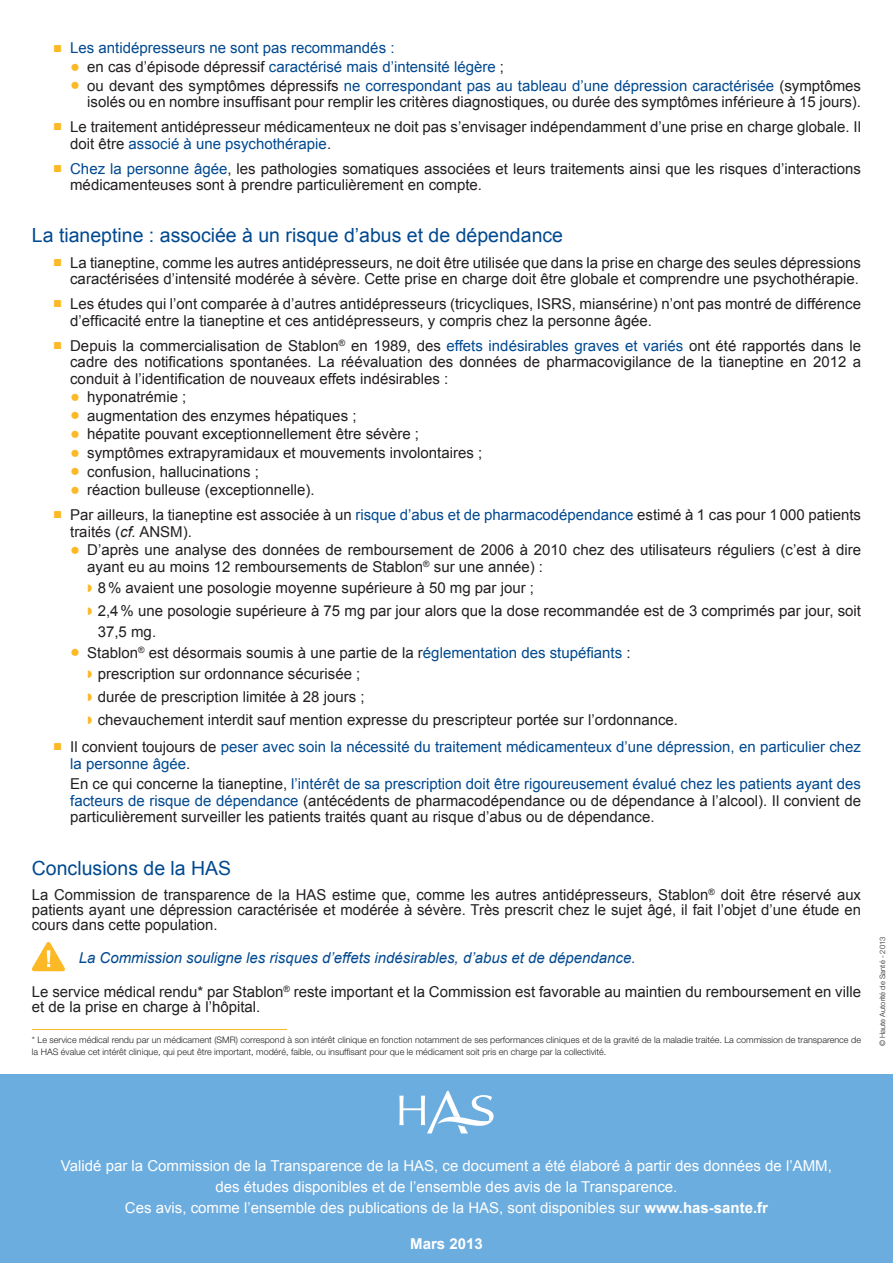
<style>
.page{position:relative;width:893px;height:1263px;background:#fff}
.page>*{position:absolute;margin:0;border:0;box-sizing:border-box;transform-origin:0 0}
.titre{font:19.5px "Arial";color:#014990}
.puce_carré_7409_C{font:15px/16.5px "Arial";color:#231f20}
.puce_ronde_7409_C{font:15px/16.5px "Arial";color:#231f20;text-align:right}
.texte_courant{font:15px/15px "Arial";color:#231f20;text-align:justify}
.puce_demi-lune_7409{font:15px/21px "Arial";color:#231f20}
.texte_courant_après{font:15px/16.5px "Arial";color:#231f20;text-align:justify}
.titre-2{font:15px "Arial";color:#fff}
.puce_carré_7409_C-2{font:15px/16.5px "Arial";color:#014990}
.texte_courant-2{font:italic 15px "Arial";color:#014990}
.puce_ronde_7409_C-2{font:15px "Arial";color:#014990}
.titre-3{font:700 15px "Arial";color:#fff}
.glossaire{font:300 9px/12px "Helvetica Neue LT Std";color:#231f20}
.titre-4{font:300 7.5px "Helvetica Neue LT Std";color:#231f20}
.s1{color:#fcb825}
.s2{font-size:16.5px;color:#fcb825}
.s3{color:#231f20}
.s4{color:#014990}
.s5{font-style:italic}
.s6{font-weight:700}
</style>
<div class="page">
<div style="left:0;top:1075px;width:893px;height:188px;background:#6caddf"></div>
<svg style="left:399px;top:1091px;width:95px;height:42px"></svg>
<hr style="left:32px;top:1029px;width:255px;height:1px;background:#fcb825">
<svg style="left:32px;top:942px;width:33px;height:29px"></svg>
<p class="puce_carré_7409_C-2" style="left:53px;top:40px;width:343px"><span class="s1">■</span> Les antidépresseurs ne sont pas recommandés :</p>
<p class="puce_ronde_7409_C-2" style="left:70px;top:57px;width:435px"><span class="s2">●</span> <span class="s3">en cas d’épisode dépressif</span> caractérisé mais d’intensité légère <span class="s3">;</span></p>
<p class="puce_ronde_7409_C" style="left:70px;top:77px;width:792px"><span class="s2">●</span> ou devant des symptômes dépressifs <span class="s4">ne correspondant pas au tableau d’une dépression caractérisée</span> (symptômes isolés ou en nombre insuffisant pour remplir les critères diagnostiques, ou durée des symptômes inférieure à 15 jours).</p>
<p class="puce_carré_7409_C" style="left:70px;top:119px;width:792px;text-indent:-17px"><span class="s1">■</span> Le traitement antidépresseur médicamenteux ne doit pas s’envisager indépendamment d’une prise en charge globale. Il doit être <span class="s4">associé à une psychothérapie</span>.</p>
<p class="puce_carré_7409_C" style="left:70px;top:160px;width:792px;text-indent:-17px"><span class="s1">■</span> <span class="s4">Chez la personne âgée</span>, les pathologies somatiques associées et leurs traitements ainsi que les risques d’interactions médicamenteuses sont à prendre particulièrement en compte.</p>
<p class="titre" style="left:32px;top:223px;width:533px">La tianeptine : associée à un risque d’abus et de dépendance</p>
<p class="puce_carré_7409_C" style="left:53px;top:254px;width:809px;text-align:right"><span class="s1">■</span> La tianeptine, comme les autres antidépresseurs, ne doit être utilisée que dans la prise en charge des seules dépressions caractérisées d’intensité modérée à sévère. Cette prise en charge doit être globale et comprendre une psychothérapie.</p>
<p class="puce_carré_7409_C" style="left:70px;top:296px;width:792px;text-indent:-17px"><span class="s1">■</span> Les études qui l’ont comparée à d’autres antidépresseurs (tricycliques, ISRS, miansérine) n’ont pas montré de différence d’efficacité entre la tianeptine et ces antidépresseurs, y compris chez la personne âgée.</p>
<p class="puce_carré_7409_C" style="left:70px;top:337px;width:792px;text-align:justify;text-indent:-17px"><span class="s1">■</span> Depuis la commercialisation de Stablon<sup>®</sup> en 1989, des <span class="s4">effets indésirables graves et variés</span> ont été rapportés dans le cadre des notifications spontanées. La réévaluation des données de pharmacovigilance de la tianeptine en 2012 a conduit à l’identification de nouveaux effets indésirables :</p>
<p class="puce_ronde_7409_C" style="left:70px;top:389px;width:118px"><span class="s2">●</span> hyponatrémie ;</p>
<p class="puce_ronde_7409_C" style="left:70px;top:407px;width:288px"><span class="s2">●</span> augmentation des enzymes hépatiques ;</p>
<p class="puce_ronde_7409_C" style="left:70px;top:426px;width:350px"><span class="s2">●</span> hépatite pouvant exceptionnellement être sévère ;</p>
<p class="puce_ronde_7409_C" style="left:70px;top:445px;width:414px"><span class="s2">●</span> symptômes extrapyramidaux et mouvements involontaires ;</p>
<p class="puce_ronde_7409_C" style="left:70px;top:463px;width:190px"><span class="s2">●</span> confusion, hallucinations ;</p>
<p class="puce_ronde_7409_C" style="left:70px;top:482px;width:246px"><span class="s2">●</span> réaction bulleuse (exceptionnelle).</p>
<p class="puce_carré_7409_C" style="left:70px;top:507px;width:792px;text-indent:-17px"><span class="s1">■</span> Par ailleurs, la tianeptine est associée à un <span class="s4">risque d’abus et de pharmacodépendance</span> estimé à 1 cas pour 1000 patients traités (<span class="s5">cf.</span> ANSM).</p>
<p class="puce_ronde_7409_C" style="left:87px;top:542px;width:775px;text-align:left;text-indent:-17px"><span class="s2">●</span> D’après une analyse des données de remboursement de 2006 à 2010 chez des utilisateurs réguliers (c’est à dire ayant eu au moins 12 remboursements de Stablon<sup>®</sup> sur une année) :</p>
<p class="puce_demi-lune_7409" style="left:98px;top:577px;width:438px">8% avaient une posologie moyenne supérieure à 50 mg par jour ;</p>
<p class="puce_demi-lune_7409" style="left:98px;top:600px;width:765px">2,4% une posologie supérieure à 75 mg par jour alors que la dose recommandée est de 3 comprimés par jour, soit<br>37,5 mg.</p>
<p class="puce_ronde_7409_C" style="left:70px;top:644px;width:562px"><span class="s2">●</span> Stablon<sup>®</sup> est désormais soumis à une partie de la r<span class="s4">églementation des stupéfiants</span> :</p>
<p class="puce_demi-lune_7409" style="left:98px;top:663px;width:264px">prescription sur ordonnance sécurisée ;</p>
<p class="puce_demi-lune_7409" style="left:98px;top:686px;width:268px">durée de prescription limitée à 28 jours ;</p>
<p class="puce_demi-lune_7409" style="left:98px;top:709px;width:582px">chevauchement interdit sauf mention expresse du prescripteur portée sur l’ordonnance.</p>
<p class="puce_carré_7409_C-2" style="left:70px;top:739px;width:792px;text-indent:-17px"><span class="s1">■</span> <span class="s3">Il convient toujours de</span> peser avec soin la nécessité du traitement médicamenteux d’une dépression, en particulier chez la personne âgée<span class="s3">.</span></p>
<p class="texte_courant_après" style="left:70px;top:776px;width:792px">En ce qui concerne la tianeptine, <span class="s4">l’intérêt de sa prescription doit être rigoureusement évalué chez les patients ayant des facteurs de risque de dépendance</span> (antécédents de pharmacodépendance ou de dépendance à l’alcool). Il convient de particulièrement surveiller les patients traités quant au risque d’abus ou de dépendance.</p>
<p class="titre" style="left:32px;top:855px;width:201px">Conclusions de la HAS</p>
<p class="texte_courant" style="left:32px;top:887px;width:831px">La Commission de transparence de la HAS estime que, comme les autres antidépresseurs, Stablon<sup>®</sup> doit être réservé aux patients ayant une dépression caractérisée et modérée à sévère. Très prescrit chez le sujet âgé, il fait l’objet d’une étude en cours dans cette population.</p>
<p class="texte_courant-2" style="left:79px;top:948px;width:558px">La Commission souligne les risques d’effets indésirables, d’abus et de dépendance.</p>
<p class="texte_courant" style="left:32px;top:984px;width:831px">Le service médical rendu* par Stablon<sup>®</sup> reste important et la Commission est favorable au maintien du remboursement en ville et de la prise en charge à l’hôpital.</p>
<p class="glossaire" style="left:32px;top:1033px;width:831px">* Le service médical rendu par un médicament (SMR) correspond à son intérêt clinique en fonction notamment de ses performances cliniques et de la gravité de la maladie traitée. La commission de transparence de la HAS évalue cet intérêt clinique, qui peut être important, modéré, faible, ou insuffisant pour que le médicament soit pris en charge par la collectivité.</p>
<p class="titre-4" style="left:878px;top:1046px;width:111px;rotate:-90deg">© Haute Autorité de Santé - 2013</p>
<p class="titre-2" style="left:61px;top:1155px;width:772px">Validé par la Commission de la Transparence de la HAS, ce document a été élaboré à partir des données de l’AMM,</p>
<p class="titre-2" style="left:215px;top:1176px;width:463px">des études disponibles et de l’ensemble des avis de la Transparence.</p>
<p class="titre-2" style="left:125px;top:1197px;width:645px">Ces avis, comme l’ensemble des publications de la HAS, sont disponibles sur <span class="s6">www.has-sante.fr</span></p>
<p class="titre-3" style="left:410px;top:1234px;width:74px">Mars 2013</p>
</div>
